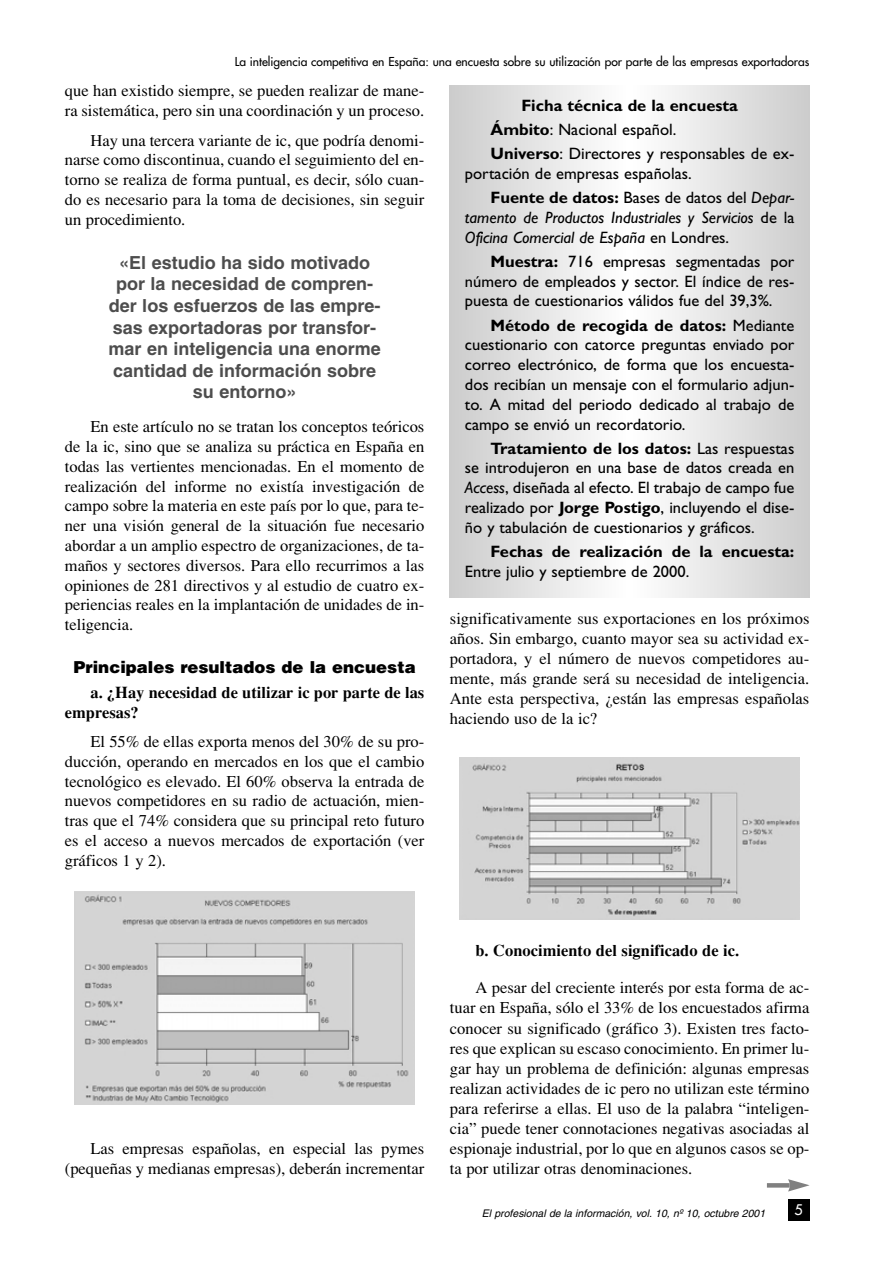
<style>
.page{position:relative;width:893px;height:1263px;background:#fff}
.page>*{position:absolute;margin:0;border:0;box-sizing:border-box;transform-origin:0 0}
.t1{font:700 18px/21.6px "Helvetica";color:#4d4d4d;text-align:center}
.t2{font:16.5px/19.8px "Times";color:#000;text-align:justify}
.t3{font:16.5px/19.8px "Gill Sans";color:#000;text-align:justify}
.t4{font:700 16.5px/19.8px "Times";color:#000}
.t5{font:italic 16.5px/19.8px "Gill Sans";color:#000}
.t6{font:900 16.5px "Helvetica";color:#000}
.t7{font:700 16.5px "Gill Sans";color:#000}
.t8{font:14.25px "Futura";color:#fff}
.t9{font:12px "Futura";color:#000}
.t10{font:italic 10.5px "Helvetica";color:#000}
.s1{font-weight:700}
.s2{font-style:italic}
.s3{font-style:normal}
</style>
<div class="page">
<div style="left:788px;top:1199px;width:21px;height:21px;background:#000"></div>
<div style="left:766px;top:1183px;width:23px;height:5px;background:#808080"></div>
<svg style="left:788px;top:1179px;width:21px;height:13px"></svg>
<img style="left:459px;top:758px;width:340px;height:162px">
<img style="left:74px;top:892px;width:341px;height:213px">
<div style="left:455px;top:85px;width:349px;height:513px;background:#cecece"></div>
<div style="left:469px;top:85px;width:321px;height:513px;background:#d2d2d2"></div>
<div style="left:483px;top:85px;width:293px;height:513px;background:#d6d6d6"></div>
<div style="left:497px;top:85px;width:265px;height:513px;background:#dadada"></div>
<div style="left:511px;top:85px;width:237px;height:513px;background:#dedede"></div>
<div style="left:525px;top:85px;width:209px;height:513px;background:#e2e2e2"></div>
<div style="left:539px;top:85px;width:181px;height:513px;background:#e6e6e6"></div>
<div style="left:553px;top:85px;width:153px;height:513px;background:#eaeaea"></div>
<div style="left:567px;top:85px;width:125px;height:513px;background:#eee"></div>
<div style="left:581px;top:85px;width:97px;height:513px;background:#f2f2f2"></div>
<div style="left:594px;top:85px;width:70px;height:513px;background:#f6f6f6"></div>
<div style="left:608px;top:85px;width:42px;height:513px;background:#fafafa"></div>
<div style="left:622px;top:85px;width:14px;height:513px;background:#fefefe"></div>
<p class="t9" style="left:235px;top:55px;width:576px">La inteligencia competitiva en España: una encuesta sobre su utilización por parte de las empresas exportadoras</p>
<p class="t2" style="left:65px;top:82px;width:361px">que han existido siempre, se pueden realizar de mane&shy;ra sistemática, pero sin una coordinación y un proceso.</p>
<p class="t2" style="left:65px;top:132px;width:361px;text-indent:26px">Hay una tercera variante de ic, que podría denomi&shy;narse como discontinua, cuando el seguimiento del en&shy;torno se realiza de forma puntual, es decir, sólo cuan&shy;do es necesario para la toma de decisiones, sin seguir un procedimiento.</p>
<p class="t1" style="left:108px;top:253px;width:274px">«El estudio ha sido motivado por la necesidad de compren&shy;der los esfuerzos de las empre&shy;sas exportadoras por transfor&shy;mar en inteligencia una enorme cantidad de información sobre su entorno»</p>
<p class="t2" style="left:65px;top:418px;width:361px;text-indent:26px">En este artículo no se tratan los conceptos teóricos de la ic, sino que se analiza su práctica en España en todas las vertientes mencionadas. En el momento de realización del informe no existía investigación de campo sobre la materia en este país por lo que, para te&shy;ner una visión general de la situación fue necesario abordar a un amplio espectro de organizaciones, de ta&shy;maños y sectores diversos. Para ello recurrimos a las opiniones de 281 directivos y al estudio de cuatro ex&shy;periencias reales en la implantación de unidades de in&shy;teligencia.</p>
<p class="t6" style="left:74px;top:661px;width:343px">Principales resultados de la encuesta</p>
<p class="t4" style="left:65px;top:684px;width:361px;text-indent:26px">a. ¿Hay necesidad de utilizar ic por parte de las empresas?</p>
<p class="t2" style="left:65px;top:733px;width:361px;text-indent:26px">El 55% de ellas exporta menos del 30% de su pro&shy;ducción, operando en mercados en los que el cambio tecnológico es elevado. El 60% observa la entrada de nuevos competidores en su radio de actuación, mien&shy;tras que el 74% considera que su principal reto futuro es el acceso a nuevos mercados de exportación (ver gráficos 1 y 2).</p>
<p class="t3" style="left:490px;top:96px;width:305px;line-height:24px;text-align:left;text-indent:31px"><span class="s1">Ficha técnica de la encuesta<br>Ámbito</span>: Nacional español.<br><span class="s1">Universo</span>: Directores y responsables de ex-</p>
<p class="t3" style="left:490px;top:163px;width:305px;line-height:24px;text-indent:-26px">portación de empresas españolas.<br><span class="s1">Fuente de datos:</span> Bases de datos del <span class="s2">Depar-</span></p>
<p class="t5" style="left:465px;top:209px;width:331px">tamento de Productos Industriales y Servicios <span class="s3">de la<br></span>Oficina Comercial de España <span class="s3">en Londres.</span></p>
<p class="t3" style="left:465px;top:253px;width:331px;text-indent:26px"><span class="s1">Muestra:</span> 716 empresas segmentadas por número de empleados y sector. El índice de res&shy;puesta de cuestionarios válidos fue del 39,3%.</p>
<p class="t3" style="left:465px;top:317px;width:331px;text-indent:26px"><span class="s1">Método de recogida de datos:</span> Mediante cuestionario con catorce preguntas enviado por correo electrónico, de forma que los encuesta&shy;dos recibían un mensaje con el formulario adjun&shy;to. A mitad del periodo dedicado al trabajo de campo se envió un recordatorio.</p>
<p class="t3" style="left:465px;top:440px;width:331px;text-indent:26px"><span class="s1">Tratamiento de los datos:</span> Las respuestas se introdujeron en una base de datos creada en <span class="s2">Access</span>, diseñada al efecto. El trabajo de campo fue realizado por <span class="s1">Jorge Postigo</span>, incluyendo el dise&shy;ño y tabulación de cuestionarios y gráficos.</p>
<p class="t7" style="left:490px;top:546px;width:305px">Fechas de realización de la encuesta:</p>
<p class="t3" style="left:465px;top:563px;width:226px">Entre julio y septiembre de 2000.</p>
<p class="t2" style="left:450px;top:610px;width:361px">significativamente sus exportaciones en los próximos años. Sin embargo, cuanto mayor sea su actividad ex&shy;portadora, y el número de nuevos competidores au&shy;mente, más grande será su necesidad de inteligencia.<br>Ante esta perspectiva, ¿están las empresas españolas haciendo uso de la ic?</p>
<p class="t2" style="left:65px;top:1141px;width:361px;text-align:right">Las empresas españolas, en especial las pymes (pequeñas y medianas empresas), deberán incrementar</p>
<p class="t4" style="left:475px;top:942px;width:265px">b. Conocimiento del significado de ic.</p>
<p class="t2" style="left:450px;top:979px;width:361px;text-indent:26px">A pesar del creciente interés por esta forma de ac&shy;tuar en España, sólo el 33% de los encuestados afirma conocer su significado (gráfico 3). Existen tres facto&shy;res que explican su escaso conocimiento. En primer lu&shy;gar hay un problema de definición: algunas empresas realizan actividades de ic pero no utilizan este término para referirse a ellas. El uso de la palabra “inteligen&shy;cia” puede tener connotaciones negativas asociadas al espionaje industrial, por lo que en algunos casos se op&shy;ta por utilizar otras denominaciones.</p>
<p class="t10" style="left:482px;top:1209px;width:287px">El profesional de la información, vol. 10, nº 10, octubre 2001</p>
<p class="t8" style="left:794px;top:1203px;width:10px">5</p>
</div>
